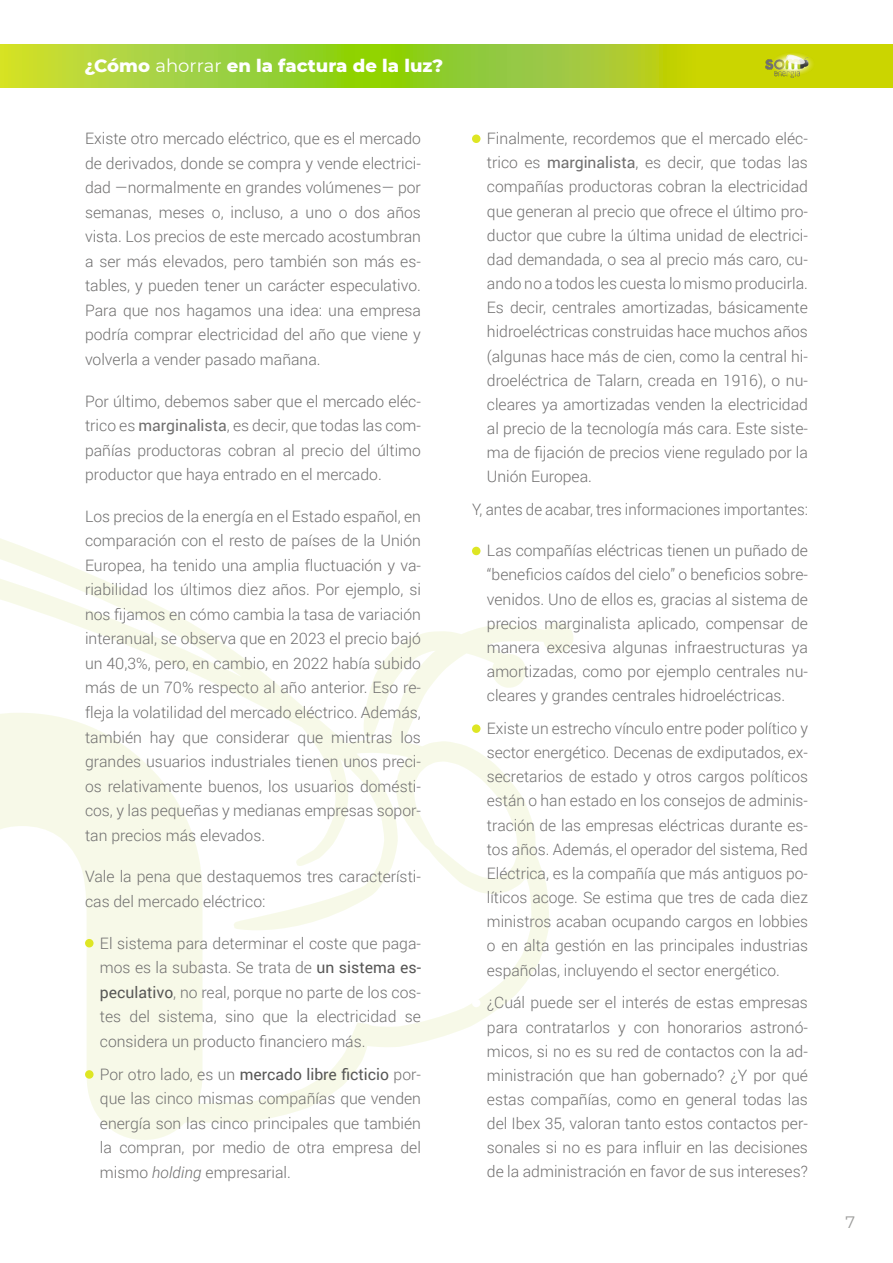
<style>
.page{position:relative;width:893px;height:1263px;background:#fff}
.page>*{position:absolute;margin:0;border:0;box-sizing:border-box;transform-origin:0 0}
.t1{font:800 18px "Montserrat";color:#fff}
.t2{font:16.5px "Montserrat";color:#9d9d9c}
.t3{font:300 15.75px/24.2px "Roboto";color:#706f6f;text-align:justify}
.t4{font:300 15.75px "Roboto";color:#706f6f;scale:.96 1}
.s1{font-weight:400}
.s2{font-weight:400;color:#575756}
.s3{font-style:italic}
</style>
<div class="page">
<svg style="left:0;top:44px;width:893px;height:43px;background:#aad126"></svg>
<img style="left:759px;top:48px;width:56px;height:40px">
<svg style="left:0;top:538px;width:573px;height:602px"></svg>
<div style="left:85px;top:939px;width:9px;height:8px;background:#dee624;border-radius:50%"></div>
<div style="left:85px;top:1070px;width:9px;height:9px;background:#dee624;border-radius:50%"></div>
<div style="left:472px;top:134px;width:8px;height:9px;background:#dee624;border-radius:50%"></div>
<div style="left:472px;top:547px;width:8px;height:8px;background:#dee624;border-radius:50%"></div>
<div style="left:472px;top:724px;width:8px;height:9px;background:#dee624;border-radius:50%"></div>
<div style="left:472px;top:999px;width:8px;height:8px;background:#fff;border-radius:50%"></div>
<p class="t1" style="left:85px;top:52px;width:360px">¿Cómo <span class="s1">ahorrar</span> en la factura de la luz?</p>
<p class="t3" style="left:85px;top:126px;width:337px;line-height:24.6px">Existe otro mercado eléctrico, que es el mercado de derivados, donde se compra y vende electrici&shy;dad —normalmente en grandes volúmenes— por semanas, meses o, incluso, a uno o dos años vista. Los precios de este mercado acostumbran a ser más elevados, pero también son más es&shy;tables, y pueden tener un carácter especulativo.<br>Para que nos hagamos una idea: una empresa podría comprar electricidad del año que viene y volverla a vender pasado mañana.</p>
<p class="t3" style="left:85px;top:388px;width:337px;line-height:24.6px">Por último, debemos saber que el mercado eléc&shy;trico es <span class="s1">marginalista</span>, es decir, que todas las com&shy;pañías productoras cobran al precio del último productor que haya entrado en el mercado.</p>
<p class="t3" style="left:85px;top:503px;width:337px;line-height:24.6px">Los precios de la energía en el Estado español, en comparación con el resto de países de la Unión Europea, ha tenido una amplia fluctuación y va&shy;riabilidad los últimos diez años. Por ejemplo, si nos fijamos en cómo cambia la tasa de variación interanual, se observa que en 2023 el precio bajó un 40,3%, pero, en cambio, en 2022 había subido más de un 70% respecto al año anterior. Eso re&shy;fleja la volatilidad del mercado eléctrico. Además, también hay que considerar que mientras los grandes usuarios industriales tienen unos preci&shy;os relativamente buenos, los usuarios domésti&shy;cos, y las pequeñas y medianas empresas sopor&shy;tan precios más elevados.</p>
<p class="t3" style="left:85px;top:864px;width:337px;line-height:24.6px">Vale la pena que destaquemos tres característi&shy;cas del mercado eléctrico:</p>
<p class="t3" style="left:100px;top:930px;width:323px;line-height:24.6px">El sistema para determinar el coste que paga&shy;mos es la subasta. Se trata de <span class="s2">un sistema es&shy;peculativo</span>, no real, porque no parte de los cos&shy;tes del sistema, sino que la electricidad se considera un producto financiero más.</p>
<p class="t3" style="left:100px;top:1061px;width:323px;line-height:24.6px">Por otro lado, es un <span class="s2">mercado libre ficticio</span> por&shy;que las cinco mismas compañías que venden energía son las cinco principales que también la compran, por medio de otra empresa del mismo <span class="s3">holding</span> empresarial.</p>
<p class="t3" style="left:487px;top:126px;width:323px">Finalmente, recordemos que el mercado eléc&shy;trico es <span class="s1">marginalista</span>, es decir, que todas las compañías productoras cobran la electricidad que generan al precio que ofrece el último pro&shy;ductor que cubre la última unidad de electrici&shy;dad demandada, o sea al precio más caro, cu&shy;ando no a todos les cuesta lo mismo producirla.<br>Es decir, centrales amortizadas, básicamente hidroeléctricas construidas hace muchos años (algunas hace más de cien, como la central hi&shy;droeléctrica de Talarn, creada en 1916), o nu&shy;cleares ya amortizadas venden la electricidad al precio de la tecnología más cara. Este siste&shy;ma de fijación de precios viene regulado por la Unión Europea.</p>
<p class="t4" style="left:472px;top:499px;width:351px">Y, antes de acabar, tres informaciones importantes:</p>
<p class="t3" style="left:487px;top:538px;width:323px">Las compañías eléctricas tienen un puñado de “beneficios caídos del cielo” o beneficios sobre&shy;venidos. Uno de ellos es, gracias al sistema de precios marginalista aplicado, compensar de manera excesiva algunas infraestructuras ya amortizadas, como por ejemplo centrales nu&shy;cleares y grandes centrales hidroeléctricas.</p>
<p class="t3" style="left:487px;top:716px;width:323px">Existe un estrecho vínculo entre poder político y sector energético. Decenas de exdiputados, ex&shy;secretarios de estado y otros cargos políticos están o han estado en los consejos de adminis&shy;tración de las empresas eléctricas durante es&shy;tos años. Además, el operador del sistema, Red Eléctrica, es la compañía que más antiguos po&shy;líticos acoge. Se estima que tres de cada diez ministros acaban ocupando cargos en lobbies o en alta gestión en las principales industrias españolas, incluyendo el sector energético.</p>
<p class="t3" style="left:487px;top:990px;width:323px">¿Cuál puede ser el interés de estas empresas para contratarlos y con honorarios astronó&shy;micos, si no es su red de contactos con la ad&shy;ministración que han gobernado? ¿Y por qué estas compañías, como en general todas las del Ibex 35, valoran tanto estos contactos per&shy;sonales si no es para influir en las decisiones de la administración en favor de sus intereses?</p>
<p class="t2" style="left:846px;top:1211px;width:11px">7</p>
</div>
